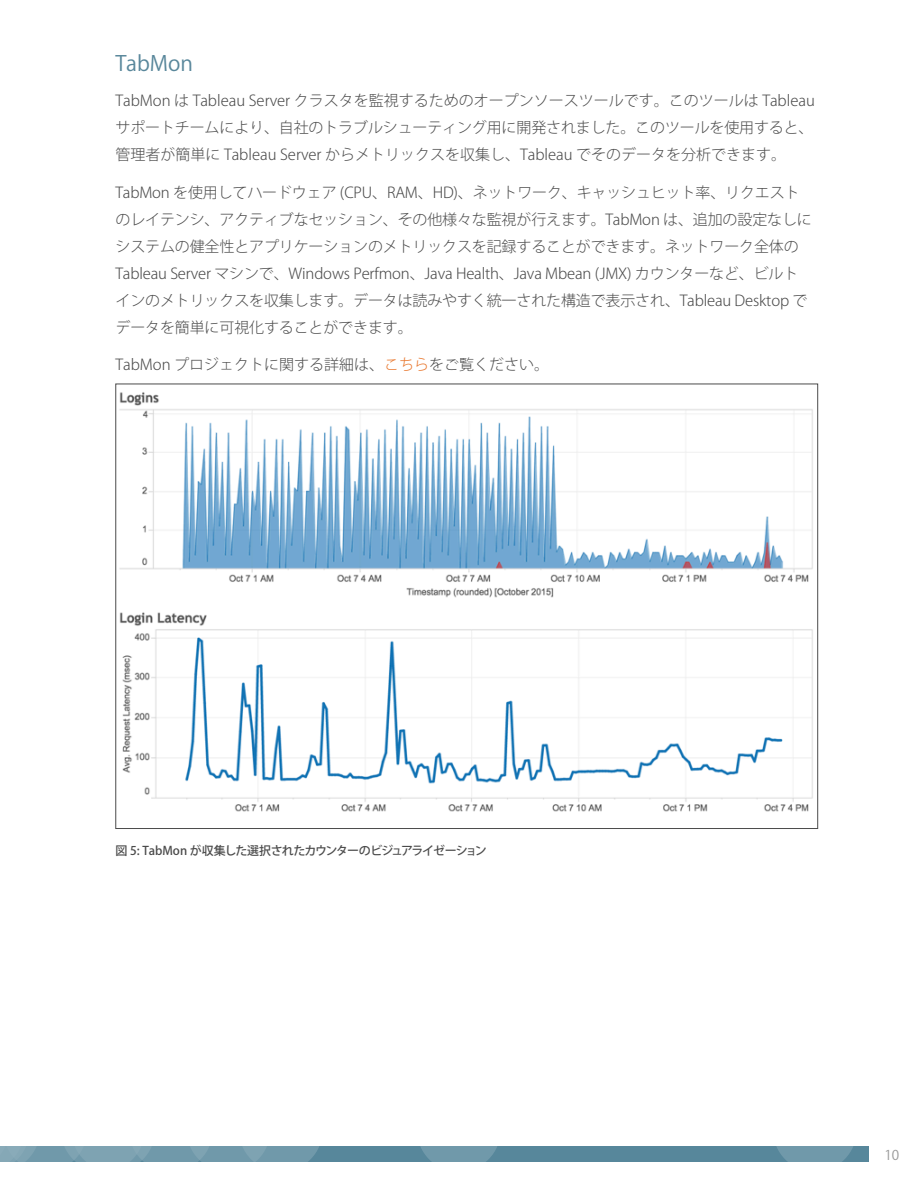
<style>
.page{position:relative;width:918px;height:1188px;background:#fff}
.page>*{position:absolute;margin:0;border:0;box-sizing:border-box;transform-origin:0 0}
.BODYCOPY-subhead{font:21px "Koz Go Pro";color:#59879b}
.BODYCOPY-standard{font:300 15px/27px "Koz Go Pro";letter-spacing:-.01em;color:#4b4b4b;text-align:justify}
.t1{font:13.5px "Koz Go Pro";color:#9b9b9b}
.BODYCOPY-standard-2{font:500 12px "Koz Go Pro";letter-spacing:-.07em;color:#4b4b4b}
.s1{color:#e8762c}
</style>
<div class="page">
<div style="left:0;top:1147px;width:868px;height:15px;background:#57879b"></div>
<svg style="left:421px;top:1147px;width:76px;height:15px"></svg>
<svg style="left:777px;top:1147px;width:76px;height:15px"></svg>
<svg style="left:0;top:1147px;width:319px;height:15px"></svg>
<img style="left:119px;top:392px;width:694px;height:420px">
<p class="BODYCOPY-subhead" style="left:116px;top:50px;width:79px">TabMon</p>
<p class="BODYCOPY-standard" style="left:116px;top:87px;width:701px">TabMon は Tableau Server クラスタを監視するためのオープンソースツールです。このツールは Tableauサポートチームにより、自社のトラブルシューティング用に開発されました。このツールを使用すると、管理者が簡単に Tableau Server からメトリックスを収集し、Tableau でそのデータを分析できます。</p>
<p class="BODYCOPY-standard" style="left:116px;top:179px;width:698px;text-align:left">TabMon を使用してハードウェア (CPU、RAM、HD)、ネットワーク、キャッシュヒット率、リクエストのレイテンシ、アクティブなセッション、その他様々な監視が行えます。TabMon は、追加の設定なしにシステムの健全性とアプリケーションのメトリックスを記録することができます。ネットワーク全体のTableau Server マシンで、Windows Perfmon、Java Health、Java Mbean (JMX) カウンターなど、ビルトインのメトリックスを収集します。データは読みやすく統一された構造で表示され、Tableau Desktop でデータを簡単に可視化することができます。</p>
<p class="BODYCOPY-standard" style="left:116px;top:351px;width:435px">TabMon プロジェクトに関する詳細は、<span class="s1">こちら</span>をご覧ください。</p>
<p class="BODYCOPY-standard-2" style="left:116px;top:843px;width:373px">図 5: TabMon が収集した選択されたカウンターのビジュアライゼーション</p>
<p class="t1" style="left:885px;top:1146px;width:16px">10</p>
</div>
